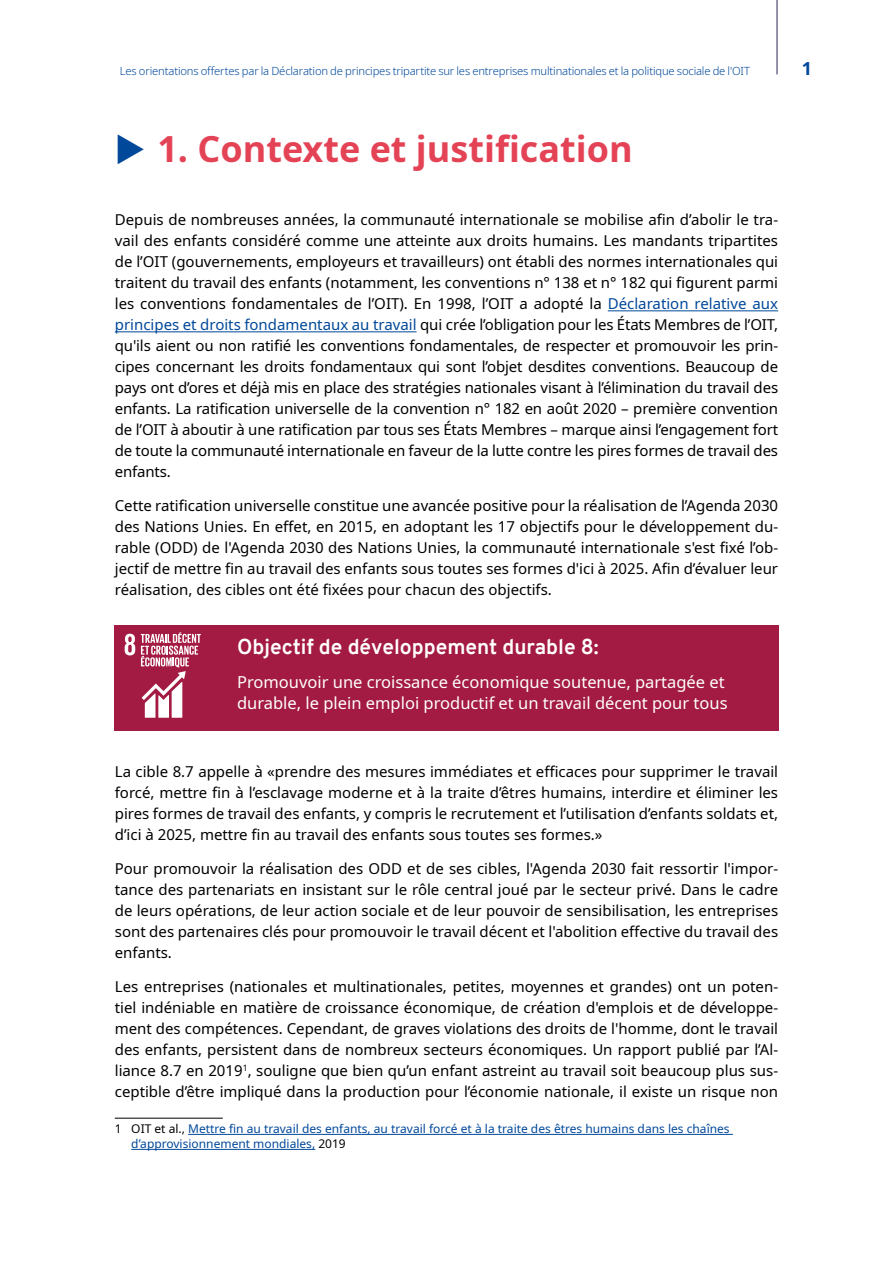
<style>
.page{position:relative;width:893px;height:1263px;background:#fff}
.page>*{position:absolute;margin:0;border:0;box-sizing:border-box;transform-origin:0 0}
.t1{font:700 36px "Noto Sans";color:#e44356}
.H3_blue{font:700 21px "Overpass";color:#fff}
.t2{font:700 18px "Noto Sans";color:#00489a}
.Body_text{font:16.5px/21px "Noto Sans";color:#fff}
.Body_text-2{font:15px/21px "Noto Sans";color:#000;text-align:justify}
.FootNote{font:12px/15px "Noto Sans";color:#00489a}
.t3{font:300 11.25px "Noto Sans";letter-spacing:-.015em;color:#00489a}
.s1{color:#00489a}
.s2{color:#000}
</style>
<div class="page">
<hr style="left:777px;top:0;width:1px;height:74px;background:#292358">
<hr style="left:608px;top:310px;width:170px;height:1px;background:#00489a">
<hr style="left:115px;top:331px;width:302px;height:1px;background:#00489a">
<div style="left:220px;top:625px;width:558px;height:105px;background:#a31a42"></div>
<hr style="left:115px;top:1118px;width:108px;height:1px;background:#000">
<hr style="left:188px;top:1134px;width:545px;height:1px;background:#00489a">
<hr style="left:131px;top:1149px;width:184px;height:1px;background:#00489a">
<div style="left:115px;top:625px;width:105px;height:105px;background:#a31a42"></div>
<svg style="left:125px;top:634px;width:10px;height:21px"></svg>
<svg style="left:141px;top:632px;width:60px;height:86px"></svg>
<p class="t3" style="left:120px;top:63px;width:632px">Les orientations offertes par la Déclaration de principes tripartite sur les entreprises multinationales et la politique sociale de l'OIT</p>
<p class="t2" style="left:802px;top:55px;width:12px">1</p>
<p class="t1" style="left:157px;top:123px;width:477px">1. Contexte et justification</p>
<p class="Body_text-2" style="left:115px;top:210px;width:665px">Depuis de nombreuses années, la communauté internationale se mobilise afin d’abolir le tra&shy;vail des enfants considéré comme une atteinte aux droits humains. Les mandants tripartites de l’OIT (gouvernements, employeurs et travailleurs) ont établi des normes internationales qui traitent du travail des enfants (notamment, les conventions n° 138 et n° 182 qui figurent parmi les conventions fondamentales de l’OIT). En 1998, l’OIT a adopté la <span class="s1">Déclaration relative aux principes et droits fondamentaux au travail</span> qui crée l’obligation pour les États Membres de l’OIT, qu'ils aient ou non ratifié les conventions fondamentales, de respecter et promouvoir les prin&shy;cipes concernant les droits fondamentaux qui sont l’objet desdites conventions. Beaucoup de pays ont d’ores et déjà mis en place des stratégies nationales visant à l’élimination du travail des enfants. La ratification universelle de la convention n° 182 en août 2020 – première convention de l’OIT à aboutir à une ratification par tous ses États Membres – marque ainsi l’engagement fort de toute la communauté internationale en faveur de la lutte contre les pires formes de travail des enfants.</p>
<p class="Body_text-2" style="left:115px;top:495px;width:665px">Cette ratification universelle constitue une avancée positive pour la réalisation de l’Agenda 2030 des Nations Unies. En effet, en 2015, en adoptant les 17 objectifs pour le développement du&shy;rable (ODD) de l'Agenda 2030 des Nations Unies, la communauté internationale s'est fixé l’ob&shy;jectif de mettre fin au travail des enfants sous toutes ses formes d'ici à 2025. Afin d’évaluer leur réalisation, des cibles ont été fixées pour chacun des objectifs.</p>
<p class="H3_blue" style="left:237px;top:632px;width:363px">Objectif de développement durable 8:</p>
<p class="Body_text" style="left:237px;top:672px;width:492px">Promouvoir une croissance économique soutenue, partagée et durable, le plein emploi productif et un travail décent pour tous</p>
<p class="Body_text-2" style="left:115px;top:761px;width:665px">La cible 8.7 appelle à «prendre des mesures immédiates et efficaces pour supprimer le travail forcé, mettre fin à l’esclavage moderne et à la traite d’êtres humains, interdire et éliminer les pires formes de travail des enfants, y compris le recrutement et l’utilisation d’enfants soldats et, d’ici à 2025, mettre fin au travail des enfants sous toutes ses formes.»</p>
<p class="Body_text-2" style="left:115px;top:858px;width:665px">Pour promouvoir la réalisation des ODD et de ses cibles, l'Agenda 2030 fait ressortir l'impor&shy;tance des partenariats en insistant sur le rôle central joué par le secteur privé. Dans le cadre de leurs opérations, de leur action sociale et de leur pouvoir de sensibilisation, les entreprises sont des partenaires clés pour promouvoir le travail décent et l'abolition effective du travail des enfants.</p>
<p class="Body_text-2" style="left:115px;top:976px;width:665px">Les entreprises (nationales et multinationales, petites, moyennes et grandes) ont un poten&shy;tiel indéniable en matière de croissance économique, de création d'emplois et de développe&shy;ment des compétences. Cependant, de graves violations des droits de l'homme, dont le travail des enfants, persistent dans de nombreux secteurs économiques. Un rapport publié par l’Al&shy;liance 8.7 en 2019<sup>1</sup>, souligne que bien qu’un enfant astreint au travail soit beaucoup plus sus&shy;ceptible d’être impliqué dans la production pour l’économie nationale, il existe un risque non</p>
<p class="FootNote" style="left:131px;top:1121px;width:600px;text-indent:-16px"><span class="s2">1 OIT et al.,</span> Mettre fin au travail des enfants, au travail forcé et à la traite des êtres humains dans les chaînes d’approvisionnement mondiales, <span class="s2">2019</span></p>
</div>
